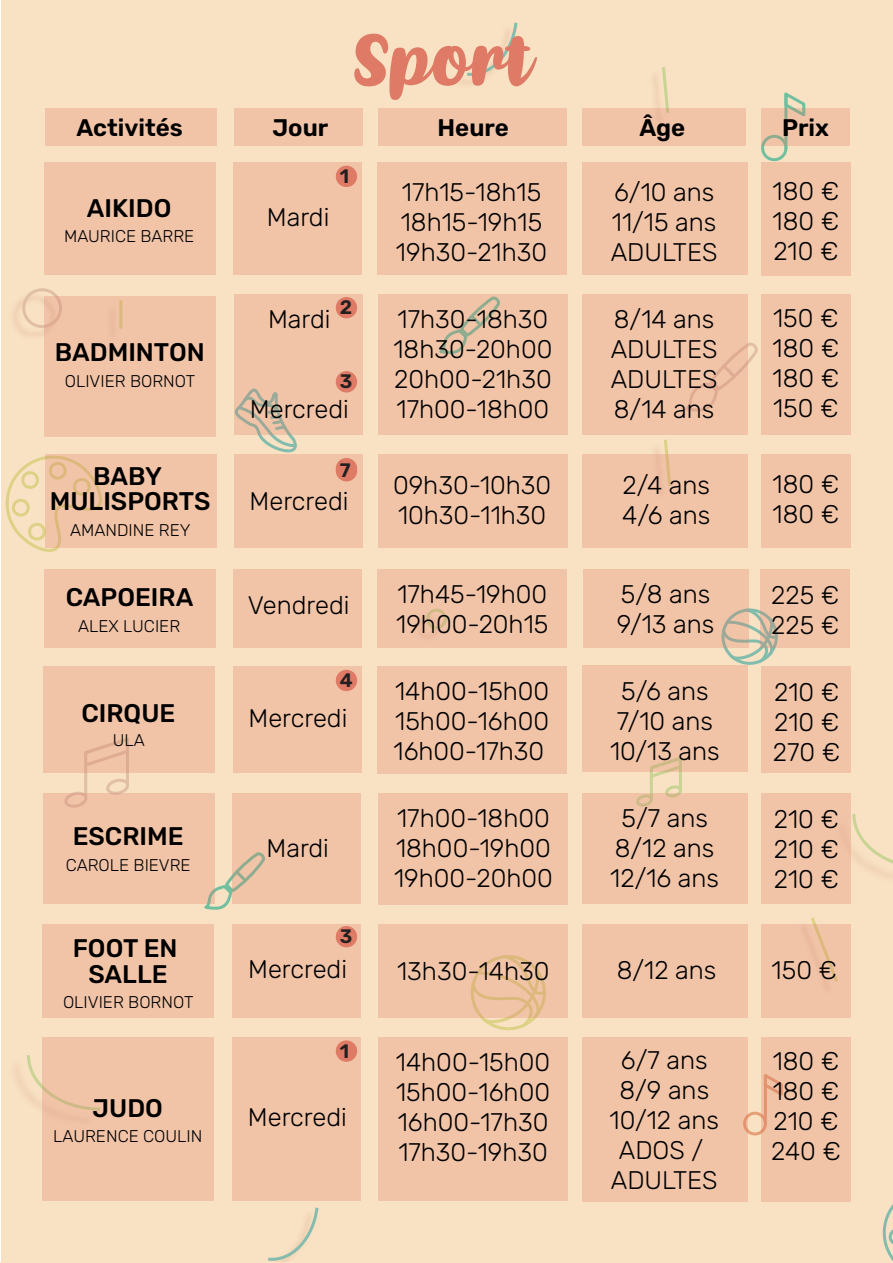
<style>
.page{position:relative;width:893px;height:1263px;background:#fff}
.page>*{position:absolute;margin:0;border:0;box-sizing:border-box;transform-origin:0 0}
.t1{font:67.8px "Kathen";color:#de7a65}
.t2{font:300 25.5px/30px "Rubik";color:#000}
.t3{font:500 25.5px/25.5px "Rubik";color:#000;text-align:center}
.t4{font:600 24px "Rubik";color:#000}
.t5{font:600 19.5px "Rubik";color:#231f20}
.t6{font:300 16.95px "Rubik";color:#000}
</style>
<div class="page">
<div style="left:1px;top:0;width:892px;height:1263px;background:#f9e1c3"></div>
<svg style="left:883px;top:1204px;width:10px;height:57px"></svg>
<svg style="left:851px;top:814px;width:42px;height:57px"></svg>
<svg style="left:235px;top:434px;width:62px;height:18px"></svg>
<svg style="left:724px;top:608px;width:52px;height:57px"></svg>
<svg style="left:204px;top:852px;width:29px;height:58px"></svg>
<svg style="left:784px;top:93px;width:21px;height:15px"></svg>
<div style="left:761px;top:135px;width:26px;height:26px;border:3px solid #00a683;border-radius:50%"></div>
<hr style="left:784px;top:94px;width:3px;height:54px;background:#00a683">
<svg style="left:650px;top:772px;width:32px;height:21px"></svg>
<svg style="left:481px;top:1018px;width:55px;height:12px"></svg>
<svg style="left:6px;top:456px;width:53px;height:96px"></svg>
<svg style="left:72px;top:773px;width:57px;height:20px"></svg>
<div style="left:743px;top:1112px;width:24px;height:23px;border:3px solid #d46936;border-radius:50%"></div>
<svg style="left:747px;top:342px;width:11px;height:69px"></svg>
<svg style="left:467px;top:23px;width:50px;height:54px"></svg>
<svg style="left:811px;top:917px;width:5px;height:7px"></svg>
<img style="left:655px;top:449px;width:4px;height:5px">
<svg style="left:664px;top:440px;width:5px;height:14px"></svg>
<img style="left:13px;top:292px;width:45px;height:53px">
<div style="left:22px;top:288px;width:40px;height:40px;border:3px solid #cda48d;border-radius:50%"></div>
<svg style="left:268px;top:1207px;width:50px;height:55px"></svg>
<svg style="left:660px;top:67px;width:9px;height:41px"></svg>
<svg style="left:25px;top:1055px;width:18px;height:57px"></svg>
<div style="left:45px;top:108px;width:172px;height:38px;background:#f1c4a8"></div>
<div style="left:235px;top:108px;width:128px;height:38px;background:#f1c4a8"></div>
<div style="left:43px;top:666px;width:172px;height:107px;background:#f1c4a8"></div>
<div style="left:233px;top:666px;width:128px;height:107px;background:#f1c4a8"></div>
<div style="left:377px;top:666px;width:189px;height:107px;background:#f1c4a8"></div>
<div style="left:583px;top:666px;width:165px;height:106px;background:#f1c4a8"></div>
<div style="left:762px;top:666px;width:89px;height:107px;background:#f1c4a8"></div>
<div style="left:44px;top:569px;width:171px;height:79px;background:#f1c4a8"></div>
<div style="left:234px;top:569px;width:128px;height:79px;background:#f1c4a8"></div>
<div style="left:377px;top:569px;width:190px;height:79px;background:#f1c4a8"></div>
<div style="left:584px;top:569px;width:165px;height:79px;background:#f1c4a8"></div>
<div style="left:760px;top:569px;width:90px;height:79px;background:#f1c4a8"></div>
<div style="left:43px;top:924px;width:171px;height:94px;background:#f1c4a8"></div>
<div style="left:232px;top:924px;width:129px;height:94px;background:#f1c4a8"></div>
<svg style="left:378px;top:924px;width:190px;height:94px;background:#efc3a4"></svg>
<div style="left:582px;top:924px;width:166px;height:94px;background:#f1c4a8"></div>
<div style="left:761px;top:924px;width:90px;height:94px;background:#f1c4a8"></div>
<div style="left:43px;top:793px;width:171px;height:111px;background:#f1c4a8"></div>
<div style="left:233px;top:793px;width:128px;height:111px;background:#f1c4a8"></div>
<div style="left:379px;top:793px;width:189px;height:112px;background:#f1c4a8"></div>
<div style="left:583px;top:793px;width:165px;height:110px;background:#f1c4a8"></div>
<div style="left:761px;top:793px;width:90px;height:110px;background:#f1c4a8"></div>
<div style="left:45px;top:296px;width:171px;height:140px;background:#f1c4a8"></div>
<div style="left:234px;top:294px;width:129px;height:140px;background:#f1c4a8"></div>
<div style="left:378px;top:294px;width:189px;height:140px;background:#f1c4a8"></div>
<div style="left:582px;top:294px;width:165px;height:141px;background:#f1c4a8"></div>
<div style="left:761px;top:294px;width:89px;height:141px;background:#f1c4a8"></div>
<div style="left:43px;top:1037px;width:171px;height:164px;background:#f1c4a8"></div>
<div style="left:232px;top:1037px;width:129px;height:164px;background:#f1c4a8"></div>
<div style="left:378px;top:1037px;width:189px;height:163px;background:#f1c4a8"></div>
<div style="left:582px;top:1037px;width:165px;height:164px;background:#f1c4a8"></div>
<div style="left:761px;top:1037px;width:89px;height:164px;background:#f1c4a8"></div>
<div style="left:378px;top:108px;width:188px;height:38px;background:#f1c4a8"></div>
<div style="left:582px;top:108px;width:164px;height:38px;background:#f1c4a8"></div>
<svg style="left:761px;top:108px;width:89px;height:38px;background:#e9c2a6"></svg>
<div style="left:44px;top:163px;width:171px;height:112px;background:#f1c4a8"></div>
<div style="left:233px;top:163px;width:129px;height:112px;background:#f1c4a8"></div>
<div style="left:378px;top:163px;width:189px;height:112px;background:#f1c4a8"></div>
<div style="left:582px;top:163px;width:165px;height:112px;background:#f1c4a8"></div>
<div style="left:761px;top:163px;width:89px;height:113px;background:#f1c4a8"></div>
<div style="left:45px;top:454px;width:171px;height:94px;background:#f1c4a8"></div>
<div style="left:234px;top:454px;width:128px;height:93px;background:#f1c4a8"></div>
<div style="left:378px;top:454px;width:189px;height:93px;background:#f1c4a8"></div>
<div style="left:582px;top:454px;width:165px;height:93px;background:#f1c4a8"></div>
<div style="left:761px;top:454px;width:89px;height:93px;background:#f1c4a8"></div>
<svg style="left:335px;top:165px;width:22px;height:22px"></svg>
<svg style="left:335px;top:297px;width:22px;height:22px"></svg>
<div style="left:336px;top:371px;width:21px;height:21px;background:#de7a65;border-radius:50%"></div>
<div style="left:336px;top:458px;width:21px;height:21px;background:#de7a65;border-radius:50%"></div>
<div style="left:336px;top:460px;width:21px;height:21px;background:#de7a65;border-radius:50%"></div>
<div style="left:336px;top:670px;width:21px;height:21px;background:#de7a65;border-radius:50%"></div>
<div style="left:336px;top:926px;width:21px;height:21px;background:#de7a65;border-radius:50%"></div>
<div style="left:336px;top:1040px;width:21px;height:22px;background:#de7a65;border-radius:50%"></div>
<hr style="left:0;top:1262px;width:893px;height:1px;background:#f9e1c3">
<p class="t4" style="left:76px;top:114px;width:108px">Activités</p>
<p class="t4" style="left:272px;top:114px;width:57px">Jour</p>
<p class="t3" style="left:87px;top:196px;width:86px">AIKIDO</p>
<p class="t6" style="left:64px;top:227px;width:132px">MAURICE BARRE</p>
<p class="t2" style="left:267px;top:203px;width:64px">Mardi</p>
<h1 class="t1" style="left:352px;top:21px;width:182px">Sport</h1>
<p class="t5" style="left:340px;top:165px;width:11px">1</p>
<p class="t4" style="left:438px;top:114px;width:73px">Heure</p>
<p class="t4" style="left:639px;top:114px;width:47px">Âge</p>
<p class="t4" style="left:782px;top:114px;width:48px">Prix</p>
<p class="t2" style="left:396px;top:177px;width:153px">17h15-18h15<br>18h15-19h15<br>19h30-21h30</p>
<p class="t2" style="left:611px;top:178px;width:108px">6/10 ans<br>11/15 ans<br>ADULTES</p>
<p class="t2" style="left:773px;top:176px;width:68px;text-align:justify">180 € 180 € 210 €</p>
<p class="t3" style="left:55px;top:340px;width:151px">BADMINTON</p>
<p class="t6" style="left:65px;top:371px;width:132px">OLIVIER BORNOT</p>
<p class="t3" style="left:50px;top:464px;width:162px">BABY<br>MULISPORTS</p>
<p class="t6" style="left:70px;top:521px;width:122px">AMANDINE REY</p>
<p class="t3" style="left:66px;top:585px;width:129px">CAPOEIRA</p>
<p class="t6" style="left:78px;top:616px;width:104px">ALEX LUCIER</p>
<p class="t3" style="left:82px;top:701px;width:95px">CIRQUE</p>
<p class="t6" style="left:113px;top:730px;width:34px">ULA</p>
<p class="t3" style="left:73px;top:824px;width:112px">ESCRIME</p>
<p class="t6" style="left:66px;top:855px;width:126px">CAROLE BIEVRE</p>
<p class="t3" style="left:73px;top:936px;width:106px">FOOT EN<br>SALLE</p>
<p class="t6" style="left:63px;top:993px;width:132px">OLIVIER BORNOT</p>
<p class="t3" style="left:93px;top:1096px;width:72px">JUDO</p>
<p class="t6" style="left:53px;top:1127px;width:151px">LAURENCE COULIN</p>
<p class="t2" style="left:268px;top:305px;width:64px">Mardi</p>
<p class="t5" style="left:340px;top:297px;width:14px">2</p>
<p class="t5" style="left:340px;top:371px;width:14px">3</p>
<p class="t2" style="left:250px;top:395px;width:100px">Mercredi</p>
<p class="t5" style="left:340px;top:459px;width:14px">37</p>
<p class="t2" style="left:250px;top:487px;width:100px">Mercredi</p>
<p class="t2" style="left:393px;top:305px;width:160px">17h30-18h30<br>18h30-20h00<br>20h00-21h30<br>17h00-18h00</p>
<p class="t2" style="left:611px;top:305px;width:108px">8/14 ans<br>ADULTES<br>ADULTES<br>8/14 ans</p>
<p class="t2" style="left:773px;top:304px;width:68px;text-align:justify">150 € 180 € 180 € 150 €</p>
<p class="t2" style="left:393px;top:471px;width:160px">09h30-10h30<br>10h30-11h30</p>
<p class="t2" style="left:622px;top:471px;width:90px">2/4 ans<br>4/6 ans</p>
<p class="t2" style="left:773px;top:470px;width:68px">180 €<br>180 €</p>
<p class="t2" style="left:248px;top:590px;width:103px">Vendredi</p>
<p class="t2" style="left:396px;top:580px;width:154px">17h45-19h00<br>19h00-20h15</p>
<p class="t2" style="left:617px;top:580px;width:99px">5/8 ans<br>9/13 ans</p>
<p class="t2" style="left:771px;top:581px;width:70px">225 €<br>225 €</p>
<p class="t5" style="left:340px;top:669px;width:15px">4</p>
<p class="t2" style="left:248px;top:704px;width:100px">Mercredi</p>
<p class="t2" style="left:266px;top:834px;width:64px">Mardi</p>
<p class="t5" style="left:340px;top:926px;width:14px">3</p>
<p class="t2" style="left:394px;top:677px;width:157px;text-align:justify">14h00-15h00<br>15h00-16h00<br>16h00-17h30</p>
<p class="t2" style="left:610px;top:677px;width:111px;text-align:center">5/6 ans<br>7/10 ans<br>10/13 ans</p>
<p class="t2" style="left:773px;top:678px;width:69px;text-align:justify">210 € 210 € 270 €</p>
<p class="t2" style="left:394px;top:804px;width:160px">17h00-18h00<br>18h00-19h00<br>19h00-20h00</p>
<p class="t2" style="left:610px;top:804px;width:110px;text-align:center">5/7 ans<br>8/12 ans<br>12/16 ans</p>
<p class="t2" style="left:774px;top:805px;width:67px;text-align:justify">210 € 210 € 210 €</p>
<p class="t2" style="left:248px;top:955px;width:100px">Mercredi</p>
<p class="t2" style="left:397px;top:956px;width:154px">13h30-14h30</p>
<p class="t2" style="left:617px;top:955px;width:101px">8/12 ans</p>
<p class="t2" style="left:772px;top:955px;width:67px">150 €</p>
<p class="t5" style="left:340px;top:1040px;width:11px">1</p>
<p class="t2" style="left:248px;top:1103px;width:100px">Mercredi</p>
<p class="t2" style="left:396px;top:1047px;width:156px;text-align:justify">14h00-15h00<br>15h00-16h00<br>16h00-17h30<br>17h30-19h30</p>
<p class="t2" style="left:610px;top:1045px;width:111px;text-align:center">6/7 ans<br>8/9 ans<br>10/12 ans<br>ADOS /<br>ADULTES</p>
<p class="t2" style="left:771px;top:1046px;width:71px;text-align:justify">180 € 180 € 210 € 240 €</p>
</div>
